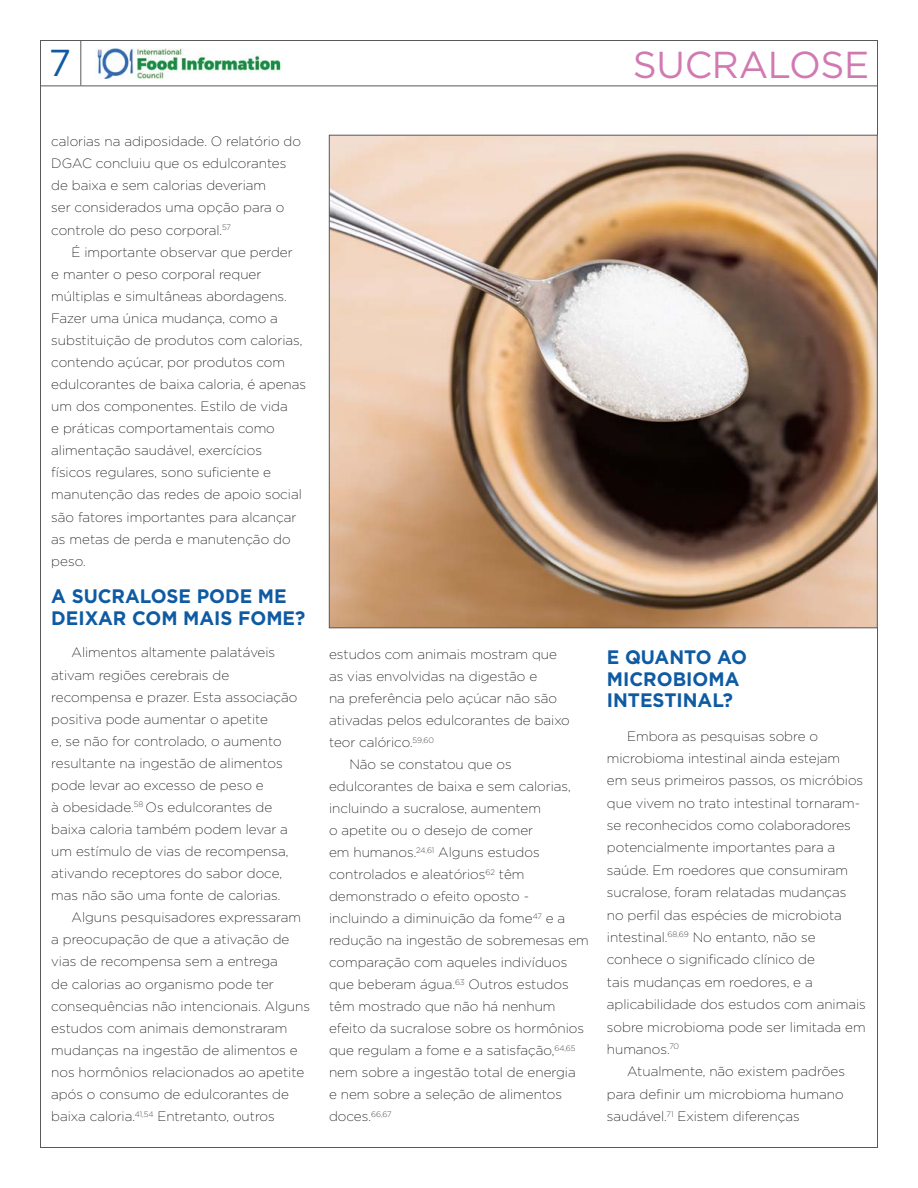
<style>
.page{position:relative;width:918px;height:1188px;background:#fff}
.page>*{position:absolute;margin:0;border:0;box-sizing:border-box;transform-origin:0 0}
.t1{font:37.5px "Gotham";letter-spacing:-.01em;color:#d17ab2}
.t2{font:37.5px "Gotham";color:#0f5ba3}
.t3{font:700 19.5px/21.6px "Gotham";color:#0f5ba3;scale:.96 1}
.t4{font:200 13.5px/22px "Gotham";color:#000}
</style>
<div class="page">
<hr style="left:40px;top:86px;width:838px;height:1px;background:#58595b">
<hr style="left:81px;top:40px;width:1px;height:45px;background:#58595b">
<img style="left:97px;top:49px;width:185px;height:29px">
<img style="left:331px;top:137px;width:545px;height:489px">
<h1 class="t2" style="left:49px;top:42px;width:24px">7</h1>
<h1 class="t1" style="left:633px;top:44px;width:238px">SUCRALOSE</h1>
<p class="t4" style="left:51px;top:130px;width:251px">calorias na adiposidade. O relatório do DGAC concluiu que os edulcorantes de baixa e sem calorias deveriam<br>ser considerados uma opção para o controle do peso corporal.<sup>57</sup></p>
<p class="t4" style="left:51px;top:241px;width:256px;text-indent:20px">É importante observar que perder<br>e manter o peso corporal requer múltiplas e simultâneas abordagens.<br>Fazer uma única mudança, como a substituição de produtos com calorias, contendo açúcar, por produtos com edulcorantes de baixa caloria, é apenas um dos componentes. Estilo de vida<br>e práticas comportamentais como alimentação saudável, exercícios<br>físicos regulares, sono suficiente e manutenção das redes de apoio social são fatores importantes para alcançar as metas de perda e manutenção do peso.</p>
<h2 class="t3" style="left:51px;top:585px;width:266px">A SUCRALOSE PODE ME<br>DEIXAR COM MAIS FOME?</h2>
<p class="t4" style="left:51px;top:642px;width:248px;text-indent:20px">Alimentos altamente palatáveis ativam regiões cerebrais de recompensa e prazer. Esta associação positiva pode aumentar o apetite<br>e, se não for controlado, o aumento resultante na ingestão de alimentos pode levar ao excesso de peso e<br>à obesidade.<sup>58</sup> Os edulcorantes de baixa caloria também podem levar a um estímulo de vias de recompensa, ativando receptores do sabor doce, mas não são uma fonte de calorias.</p>
<p class="t4" style="left:51px;top:906px;width:260px;text-indent:20px">Alguns pesquisadores expressaram a preocupação de que a ativação de vias de recompensa sem a entrega<br>de calorias ao organismo pode ter consequências não intencionais. Alguns estudos com animais demonstraram mudanças na ingestão de alimentos e nos hormônios relacionados ao apetite após o consumo de edulcorantes de baixa caloria.<sup>41,54</sup> Entretanto, outros</p>
<p class="t4" style="left:329px;top:643px;width:229px">estudos com animais mostram que</p>
<p class="t4" style="left:329px;top:665px;width:210px">as vias envolvidas na digestão e</p>
<p class="t4" style="left:329px;top:687px;width:229px">na preferência pelo açúcar não são</p>
<p class="t4" style="left:329px;top:709px;width:242px">ativadas pelos edulcorantes de baixo</p>
<p class="t4" style="left:329px;top:731px;width:107px">teor calórico.<sup>59,60</sup></p>
<p class="t4" style="left:349px;top:753px;width:164px">Não se constatou que os</p>
<p class="t4" style="left:329px;top:775px;width:243px">edulcorantes de baixa e sem calorias,</p>
<p class="t4" style="left:329px;top:797px;width:213px">incluindo a sucralose, aumentem</p>
<p class="t4" style="left:329px;top:819px;width:205px">o apetite ou o desejo de comer</p>
<p class="t4" style="left:329px;top:841px;width:212px">em humanos.<sup>24,61</sup> Alguns estudos</p>
<p class="t4" style="left:329px;top:863px;width:197px">controlados e aleatórios<sup>62</sup> têm</p>
<p class="t4" style="left:329px;top:885px;width:202px">demonstrado o efeito oposto -</p>
<p class="t4" style="left:329px;top:907px;width:238px">incluindo a diminuição da fome<sup>47</sup> e a</p>
<p class="t4" style="left:329px;top:929px;width:261px">redução na ingestão de sobremesas em</p>
<p class="t4" style="left:329px;top:951px;width:240px">comparação com aqueles indivíduos</p>
<p class="t4" style="left:329px;top:973px;width:241px">que beberam água.<sup>63</sup> Outros estudos</p>
<p class="t4" style="left:329px;top:995px;width:228px">têm mostrado que não há nenhum</p>
<p class="t4" style="left:329px;top:1017px;width:257px">efeito da sucralose sobre os hormônios</p>
<p class="t4" style="left:329px;top:1039px;width:248px">que regulam a fome e a satisfação,<sup>64,65</sup></p>
<p class="t4" style="left:329px;top:1061px;width:248px">nem sobre a ingestão total de energia</p>
<p class="t4" style="left:329px;top:1083px;width:235px">e nem sobre a seleção de alimentos</p>
<p class="t4" style="left:329px;top:1105px;width:64px">doces.<sup>66,67</sup></p>
<h2 class="t3" style="left:607px;top:646px;width:148px">E QUANTO AO<br>MICROBIOMA<br>INTESTINAL?</h2>
<p class="t4" style="left:627px;top:725px;width:192px">Embora as pesquisas sobre o</p>
<p class="t4" style="left:607px;top:747px;width:235px">microbioma intestinal ainda estejam</p>
<p class="t4" style="left:607px;top:769px;width:258px">em seus primeiros passos, os micróbios</p>
<p class="t4" style="left:607px;top:792px;width:255px">que vivem no trato intestinal tornaram-</p>
<p class="t4" style="left:607px;top:814px;width:246px">se reconhecidos como colaboradores</p>
<p class="t4" style="left:607px;top:837px;width:230px">potencialmente importantes para a</p>
<p class="t4" style="left:607px;top:859px;width:243px">saúde. Em roedores que consumiram</p>
<p class="t4" style="left:607px;top:881px;width:241px">sucralose, foram relatadas mudanças</p>
<p class="t4" style="left:607px;top:904px;width:237px">no perfil das espécies de microbiota</p>
<p class="t4" style="left:607px;top:926px;width:210px">intestinal.<sup>68,69</sup> No entanto, não se</p>
<p class="t4" style="left:607px;top:948px;width:210px">conhece o significado clínico de</p>
<p class="t4" style="left:607px;top:971px;width:207px">tais mudanças em roedores, e a</p>
<p class="t4" style="left:607px;top:993px;width:260px">aplicabilidade dos estudos com animais</p>
<p class="t4" style="left:607px;top:1016px;width:260px">sobre microbioma pode ser limitada em</p>
<p class="t4" style="left:607px;top:1038px;width:74px">humanos.<sup>70</sup></p>
<p class="t4" style="left:627px;top:1060px;width:219px">Atualmente, não existem padrões</p>
<p class="t4" style="left:607px;top:1083px;width:238px">para definir um microbioma humano</p>
<p class="t4" style="left:607px;top:1105px;width:194px">saudável.<sup>71</sup> Existem diferenças</p>
</div>
